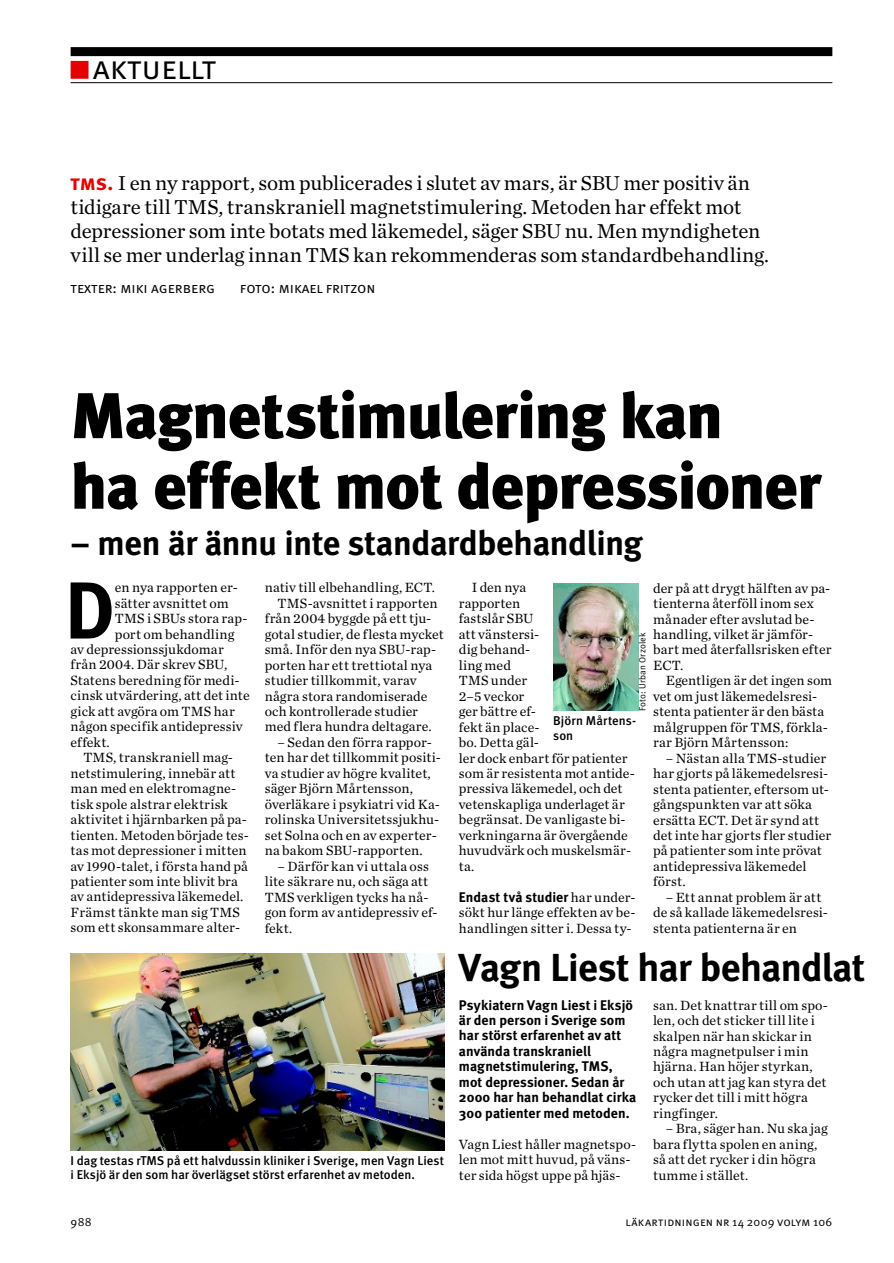
<style>
.page{position:relative;width:894px;height:1263px;background:#fff}
.page>*{position:absolute;margin:0;border:0;box-sizing:border-box;transform-origin:0 0}
.t1{font:80.7px "Meta LT Bold";color:#000}
.t2{font:64.5px/70.5px "Meta LT Black";letter-spacing:-.015em;color:#000}
.t3{font:39px "Meta LT Bold";letter-spacing:-.015em;color:#000}
.t4{font:34.5px "Meta LT Bold";letter-spacing:-.01em;color:#000}
.t5{font:33px "Meta LT Normal Small Caps";color:#000}
.t6{font:21px/24px "Chronicle LT Text";letter-spacing:-.005em;color:#000}
.t7{font:15px "Meta LT Normal Small Caps";color:#000}
.t8{font:13.95px/15.5px "Chronicle LT Text";letter-spacing:.005em;color:#000}
.t9{font:13.95px/15.5px "Meta LT Bold";letter-spacing:.005em;color:#000}
.t10{font:12.75px/14.2px "Meta LT Medium";letter-spacing:.005em;color:#000}
.t11{font:12px "Meta LT Normal Small Caps";letter-spacing:.025em;color:#000}
.t12{font:9px "Meta LT Normal";letter-spacing:.02em;color:#000}
.s1{color:#e60000}
.s2{font-family:"Meta LT Bold Small Caps";color:#e60000}
.s3{font-family:"Chronicle LT Text"}
</style>
<div class="page">
<div style="left:71px;top:47px;width:761px;height:9px;background:#000"></div>
<hr style="left:71px;top:82px;width:761px;height:1px;background:#000">
<div style="left:71px;top:61px;width:17px;height:18px;border:2px solid #e60000"></div>
<img style="left:553px;top:583px;width:85px;height:127px">
<img style="left:71px;top:953px;width:373px;height:197px">
<h3 class="t5" style="left:71px;top:48px;width:147px"><span class="s1">■</span> aktuellt</h3>
<p class="t6" style="left:71px;top:171px;width:699px"><span class="s2">tms.</span> I en ny rapport, som publicerades i slutet av mars, är SBU mer positiv än tidigare till TMS, transkraniell magnetstimulering. Metoden har effekt mot depressioner som inte botats med läkemedel, säger SBU nu. Men myndigheten vill se mer underlag innan TMS kan rekommenderas som standardbehandling.</p>
<p class="t7" style="left:71px;top:279px;width:146px">texter: miki agerberg</p>
<p class="t7" style="left:240px;top:279px;width:137px">foto: mikael fritzon</p>
<h2 class="t2" style="left:71px;top:380px;width:752px">Magnetstimulering kan<br>ha effekt mot depressioner</h2>
<h3 class="t4" style="left:71px;top:522px;width:573px">– men är ännu inte standardbehandling</h3>
<h1 class="t1" style="left:65px;top:562px;width:51px">D</h1>
<p class="t8" style="left:115px;top:579px;width:125px">en nya rapporten er-</p>
<p class="t8" style="left:115px;top:595px;width:115px">sätter avsnittet om</p>
<p class="t8" style="left:115px;top:610px;width:134px">TMS i SBUs stora rap-</p>
<p class="t8" style="left:115px;top:626px;width:121px">port om behandling</p>
<p class="t8" style="left:71px;top:641px;width:155px">av depressionssjukdomar</p>
<p class="t8" style="left:71px;top:657px;width:158px">från 2004. Där skrev SBU,</p>
<p class="t8" style="left:71px;top:672px;width:170px">Statens beredning för medi-</p>
<p class="t8" style="left:71px;top:688px;width:181px">cinsk utvärdering, att det inte</p>
<p class="t8" style="left:71px;top:703px;width:166px">gick att avgöra om TMS har</p>
<p class="t8" style="left:71px;top:718px;width:173px">någon specifik antidepressiv</p>
<p class="t8" style="left:71px;top:734px;width:41px">effekt.</p>
<p class="t8" style="left:83px;top:749px;width:151px">TMS, transkraniell mag-</p>
<p class="t8" style="left:71px;top:765px;width:166px">netstimulering, innebär att</p>
<p class="t8" style="left:71px;top:780px;width:167px">man med en elektromagne-</p>
<p class="t8" style="left:71px;top:796px;width:159px">tisk spole alstrar elektrisk</p>
<p class="t8" style="left:71px;top:811px;width:178px">aktivitet i hjärnbarken på pa-</p>
<p class="t8" style="left:71px;top:827px;width:180px">tienten. Metoden började tes-</p>
<p class="t8" style="left:71px;top:842px;width:177px">tas mot depressioner i mitten</p>
<p class="t8" style="left:71px;top:858px;width:179px">av 1990-talet, i första hand på</p>
<p class="t8" style="left:71px;top:873px;width:169px">patienter som inte blivit bra</p>
<p class="t8" style="left:71px;top:888px;width:174px">av antidepressiva läkemedel.</p>
<p class="t8" style="left:71px;top:904px;width:171px">Främst tänkte man sig TMS</p>
<p class="t8" style="left:71px;top:919px;width:171px">som ett skonsammare alter-</p>
<p class="t8" style="left:265px;top:580px;width:172px">nativ till elbehandling, ECT.</p>
<p class="t8" style="left:277px;top:595px;width:161px">TMS-avsnittet i rapporten</p>
<p class="t8" style="left:265px;top:610px;width:168px">från 2004 byggde på ett tju-</p>
<p class="t8" style="left:265px;top:626px;width:181px">gotal studier, de flesta mycket</p>
<p class="t8" style="left:265px;top:641px;width:173px">små. Inför den nya SBU-rap-</p>
<p class="t8" style="left:265px;top:657px;width:169px">porten har ett trettiotal nya</p>
<p class="t8" style="left:265px;top:672px;width:153px">studier tillkommit, varav</p>
<p class="t8" style="left:265px;top:688px;width:164px">några stora randomiserade</p>
<p class="t8" style="left:265px;top:703px;width:155px">och kontrollerade studier</p>
<p class="t8" style="left:265px;top:719px;width:168px">med flera hundra deltagare.</p>
<p class="t8" style="left:265px;top:734px;width:178px;text-indent:13px">– Sedan den förra rappor&shy;ten har det tillkommit positi&shy;va studier av högre kvalitet, säger Björn Mårtensson, överläkare i psykiatri vid Ka&shy;rolinska Universitetssjukhu&shy;set Solna och en av experter&shy;na bakom SBU-rapporten.</p>
<p class="t8" style="left:265px;top:858px;width:174px;text-indent:13px">– Därför kan vi uttala oss lite säkrare nu, och säga att<br>TMS verkligen tycks ha nå&shy;gon form av antidepressiv ef&shy;fekt.</p>
<p class="t10" style="left:71px;top:1153px;width:374px">I dag testas rTMS på ett halvdussin kliniker i Sverige, men Vagn Liest i Eksjö är den som har överlägset störst erfarenhet av metoden.</p>
<p class="t11" style="left:71px;top:1215px;width:23px">988</p>
<p class="t8" style="left:653px;top:580px;width:180px">der på att drygt hälften av pa&shy;tienterna återföll inom sex månader efter avslutad be&shy;handling, vilket är jämför&shy;bart med återfallsrisken efter<br>ECT.</p>
<p class="t8" style="left:653px;top:673px;width:181px;text-indent:13px">Egentligen är det ingen som vet om just läkemedelsresi&shy;stenta patienter är den bästa målgruppen för TMS, förkla&shy;rar Björn Mårtensson:</p>
<p class="t8" style="left:653px;top:750px;width:179px;text-indent:13px">– Nästan alla TMS-studier har gjorts på läkemedelsresi&shy;stenta patienter, eftersom ut&shy;gångspunkten var att söka ersätta ECT. Det är synd att det inte har gjorts fler studier på patienter som inte prövat antidepressiva läkemedel först.</p>
<p class="t8" style="left:653px;top:889px;width:176px;text-indent:13px">– Ett annat problem är att de så kallade läkemedelsresi&shy;stenta patienterna är en</p>
<p class="t8" style="left:459px;top:580px;width:177px;text-indent:13px">I den nya<br>rapporten<br>fastslår SBU<br>att vänstersi-<br>dig behand-<br>ling med<br>TMS under<br>2–5 veckor<br>ger bättre ef-<br>fekt än place-<br>bo. Detta gäl-<br>ler dock enbart för patienter som är resistenta mot antide&shy;pressiva läkemedel, och det vetenskapliga underlaget är begränsat. De vanligaste bi&shy;verkningarna är övergående huvudvärk och muskelsmär&shy;ta.</p>
<p class="t9" style="left:459px;top:889px;width:178px">Endast två studier <span class="s3">har under-</span></p>
<p class="t8" style="left:459px;top:904px;width:178px">sökt hur länge effekten av be&shy;handlingen sitter i. Dessa ty-</p>
<p class="t12" style="left:636px;top:710px;width:80px;rotate:-90deg">Foto: Urban Orzolek</p>
<p class="t10" style="left:553px;top:713px;width:85px">Björn Mårtens&shy;son</p>
<h3 class="t3" style="left:459px;top:944px;width:408px">Vagn Liest har behandlat</h3>
<p class="t9" style="left:459px;top:996px;width:179px">Psykiatern Vagn Liest i Eksjö är den person i Sverige som har störst erfarenhet av att använda transkraniell magnetstimulering, TMS, mot depressioner. Sedan år<br>2000 har han behandlat cirka<br>300 patienter med metoden.</p>
<p class="t8" style="left:459px;top:1136px;width:179px">Vagn Liest håller magnetspo&shy;len mot mitt huvud, på väns&shy;ter sida högst uppe på hjäs-</p>
<p class="t8" style="left:653px;top:997px;width:176px">san. Det knattrar till om spo&shy;len, och det sticker till lite i skalpen när han skickar in några magnetpulser i min hjärna. Han höjer styrkan, och utan att jag kan styra det rycker det till i mitt högra ringfinger.</p>
<p class="t8" style="left:653px;top:1120px;width:176px;text-indent:13px">– Bra, säger han. Nu ska jag bara flytta spolen en aning, så att det rycker i din högra tumme i stället.</p>
<p class="t11" style="left:625px;top:1214px;width:208px">läkartidningen nr 14 2009 volym 106</p>
</div>
